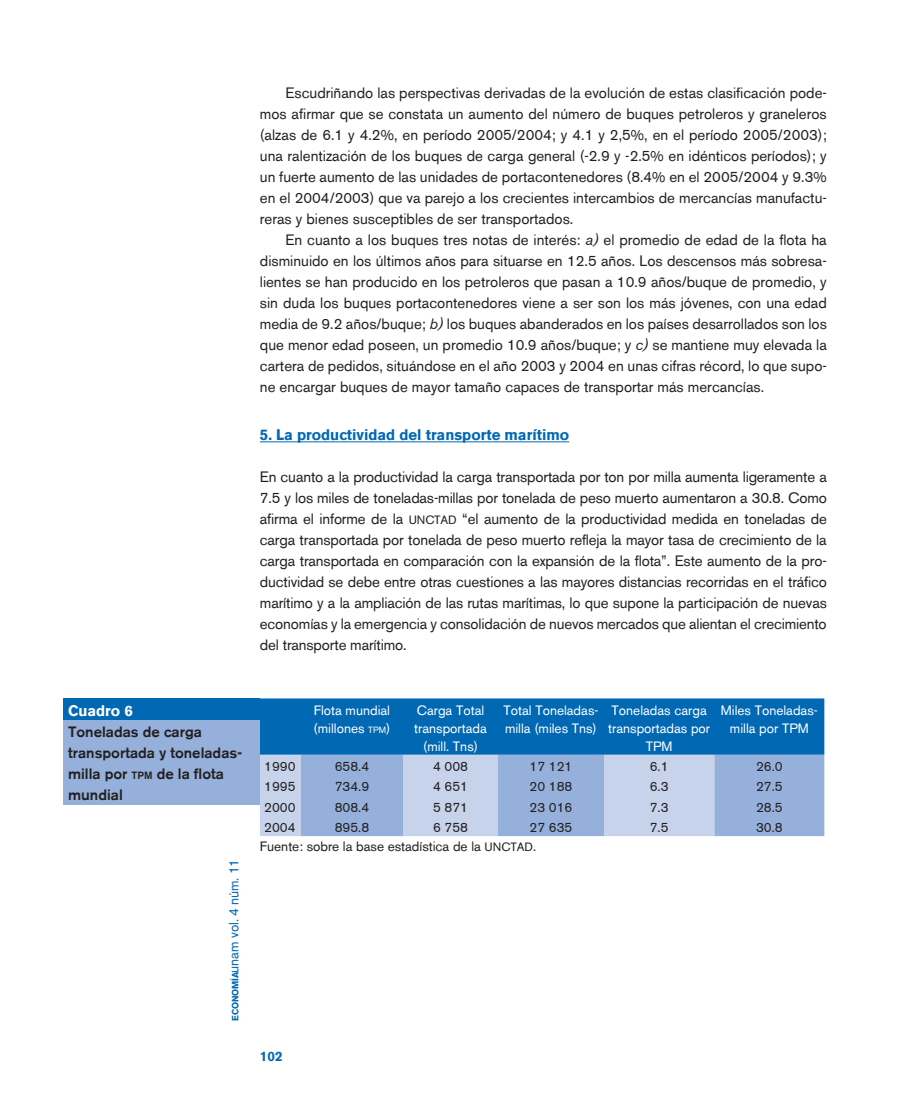
<style>
.page{position:relative;width:912px;height:1106px;background:#fff}
.page>*{position:absolute;margin:0;border:0;box-sizing:border-box;transform-origin:0 0}
.t1{font:15px/21px "Akzidenz Grotesk BE";color:#231f20;text-align:justify}
.t2{font:500 15px/21px "Akzidenz Grotesk BE";color:#231f20}
.t3{font:700 15px "Akzidenz Grotesk BE";color:#0168b3}
.t4{font:700 15px "Akzidenz Grotesk BE";color:#fff}
.t5{font:13.5px/18px "Akzidenz Grotesk BE";color:#fff;text-align:center}
.t6{font:13.5px "Akzidenz Grotesk BE";color:#231f20}
.t7{font:13.5px "Akzidenz Grotesk BE";letter-spacing:-.01em;color:#0168b3}
.t8{font:700 13.5px "Akzidenz Grotesk BE";color:#0168b3}
.s1{font-style:italic}
.s2{font-size:12px}
.s3{font-size:10.5px}
.s4{font-weight:700;font-size:8.85px}
.s5{font-size:9px}
</style>
<div class="page">
<hr style="left:260px;top:441px;width:309px;height:1px;background:#0168b3">
<svg style="left:260px;top:698px;width:564px;height:138px;background:#1573b8"></svg>
<svg style="left:300px;top:754px;width:524px;height:82px;background:#a7bde0"></svg>
<div style="left:64px;top:698px;width:196px;height:22px;background:#0168b3"></div>
<div style="left:64px;top:720px;width:196px;height:84px;background:#95b0da"></div>
<p class="t1" style="left:260px;top:82px;width:568px;text-indent:26px">Escudriñando las perspectivas derivadas de la evolución de estas clasificación pode&shy;mos afirmar que se constata un aumento del número de buques petroleros y graneleros (alzas de 6.1 y 4.2%, en período 2005/2004; y 4.1 y 2,5%, en el período 2005/2003); una ralentización de los buques de carga general (-2.9 y -2.5% en idénticos períodos); y un fuerte aumento de las unidades de portacontenedores (8.4% en el 2005/2004 y 9.3% en el 2004/2003) que va parejo a los crecientes intercambios de mercancías manufactu&shy;reras y bienes susceptibles de ser transportados.</p>
<p class="t1" style="left:260px;top:229px;width:568px;text-indent:26px">En cuanto a los buques tres notas de interés: <span class="s1">a)</span> el promedio de edad de la flota ha disminuido en los últimos años para situarse en 12.5 años. Los descensos más sobresa&shy;lientes se han producido en los petroleros que pasan a 10.9 años/buque de promedio, y sin duda los buques portacontenedores viene a ser son los más jóvenes, con una edad media de 9.2 años/buque; <span class="s1">b)</span> los buques abanderados en los países desarrollados son los que menor edad poseen, un promedio 10.9 años/buque; y <span class="s1">c)</span> se mantiene muy elevada la cartera de pedidos, situándose en el año 2003 y 2004 en unas cifras récord, lo que supo&shy;ne encargar buques de mayor tamaño capaces de transportar más mercancías.</p>
<p class="t3" style="left:260px;top:426px;width:311px">5. La productividad del transporte marítimo</p>
<p class="t1" style="left:260px;top:466px;width:568px">En cuanto a la productividad la carga transportada por ton por milla aumenta ligeramente a 7.5 y los miles de toneladas-millas por tonelada de peso muerto aumentaron a 30.8. Como afirma el informe de la <span class="s2">UNCTAD</span> “el aumento de la productividad medida en toneladas de carga transportada por tonelada de peso muerto refleja la mayor tasa de crecimiento de la carga transportada en comparación con la expansión de la flota”. Este aumento de la pro&shy;ductividad se debe entre otras cuestiones a las mayores distancias recorridas en el tráfico marítimo y a la ampliación de las rutas marítimas, lo que supone la participación de nuevas economías y la emergencia y consolidación de nuevos mercados que alientan el crecimiento del transporte marítimo.</p>
<p class="t4" style="left:68px;top:701px;width:66px">Cuadro 6</p>
<p class="t2" style="left:68px;top:721px;width:176px">Toneladas de carga transportada y toneladas&shy;milla por <span class="s3">TPM</span> de la flota mundial</p>
<p class="t7" style="left:226px;top:1020px;width:163px;rotate:-90deg"><span class="s4">ECONOMÍA</span>unam vol. 4 núm. 11</p>
<p class="t5" style="left:313px;top:701px;width:78px;text-align:left">Flota mundial (millones <span class="s5">TPM</span>)</p>
<p class="t5" style="left:414px;top:701px;width:74px">Carga Total transportada (mill. Tns)</p>
<p class="t5" style="left:503px;top:701px;width:96px;text-align:left">Total Toneladas&shy;milla (miles Tns)</p>
<p class="t5" style="left:608px;top:701px;width:103px">Toneladas carga transportadas por<br>TPM</p>
<p class="t5" style="left:720px;top:701px;width:98px">Miles Toneladas&shy;milla por TPM</p>
<p class="t6" style="left:264px;top:758px;width:33px">1990</p>
<p class="t6" style="left:334px;top:758px;width:36px">658.4</p>
<p class="t6" style="left:433px;top:758px;width:37px">4 008</p>
<p class="t6" style="left:529px;top:758px;width:45px">17 121</p>
<p class="t6" style="left:649px;top:758px;width:20px">6.1</p>
<p class="t6" style="left:755px;top:758px;width:28px">26.0</p>
<p class="t6" style="left:264px;top:778px;width:33px">1995</p>
<p class="t6" style="left:334px;top:778px;width:36px">734.9</p>
<p class="t6" style="left:433px;top:778px;width:37px">4 651</p>
<p class="t6" style="left:529px;top:778px;width:45px">20 188</p>
<p class="t6" style="left:649px;top:778px;width:20px">6.3</p>
<p class="t6" style="left:755px;top:778px;width:28px">27.5</p>
<p class="t6" style="left:264px;top:798px;width:33px">2000</p>
<p class="t6" style="left:334px;top:798px;width:36px">808.4</p>
<p class="t6" style="left:433px;top:798px;width:37px">5 871</p>
<p class="t6" style="left:529px;top:798px;width:45px">23 016</p>
<p class="t6" style="left:649px;top:798px;width:20px">7.3</p>
<p class="t6" style="left:755px;top:798px;width:28px">28.5</p>
<p class="t6" style="left:264px;top:819px;width:33px">2004</p>
<p class="t6" style="left:334px;top:819px;width:36px">895.8</p>
<p class="t6" style="left:433px;top:819px;width:37px">6 758</p>
<p class="t6" style="left:529px;top:819px;width:45px">27 635</p>
<p class="t6" style="left:649px;top:819px;width:20px">7.5</p>
<p class="t6" style="left:755px;top:819px;width:28px">30.8</p>
<p class="t6" style="left:260px;top:838px;width:278px">Fuente: sobre la base estadística de la <span class="s2">UNCTAD</span>.</p>
<p class="t8" style="left:260px;top:1048px;width:24px">102</p>
</div>
